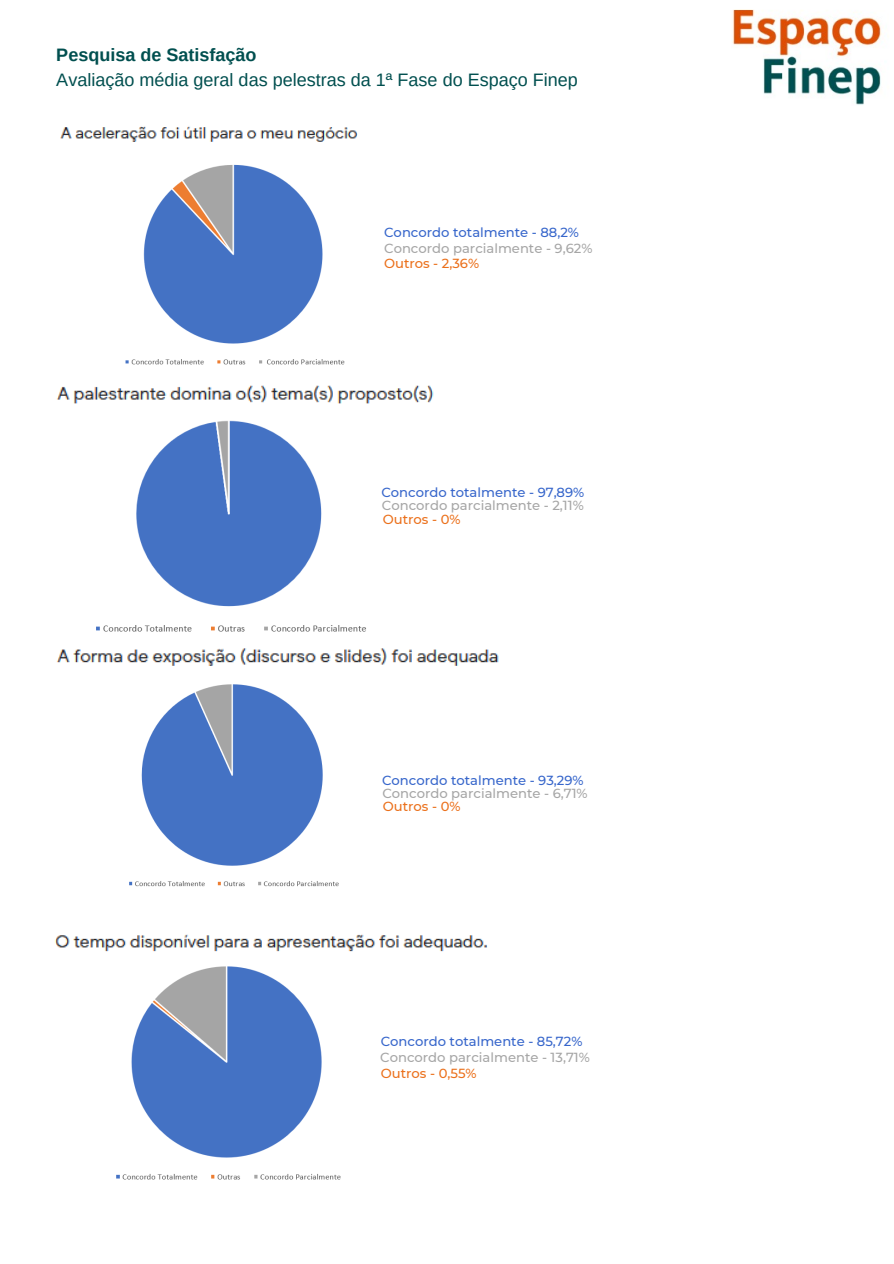
<style>
.page{position:relative;width:894px;height:1264px;background:#fff}
.page>*{position:absolute;margin:0;border:0;box-sizing:border-box;transform-origin:0 0}
.t1{font:18px "Arimo";color:#004f4f}
.t2{font:700 18px "Arimo";color:#004f4f}
.t3{font:500 13.2px "Montserrat";color:#a6a6a6}
.t4{font:500 13.2px "Montserrat";color:#3766cb}
.t5{font:500 13.2px "Montserrat";color:#eb701b}
</style>
<div class="page">
<img style="left:60px;top:126px;width:298px;height:16px">
<img style="left:732px;top:9px;width:150px;height:96px">
<img style="left:57px;top:385px;width:377px;height:19px">
<img style="left:56px;top:648px;width:443px;height:18px">
<img style="left:55px;top:934px;width:433px;height:18px">
<img style="left:125px;top:164px;width:220px;height:201px">
<img style="left:96px;top:420px;width:270px;height:212px">
<img style="left:129px;top:684px;width:210px;height:203px">
<img style="left:116px;top:966px;width:225px;height:214px">
<h1 class="t2" style="left:56px;top:45px;width:202px">Pesquisa de Satisfação</h1>
<h1 class="t1" style="left:56px;top:70px;width:523px">Avaliação média geral das pelestras da 1ª Fase do Espaço Finep</h1>
<p class="t4" style="left:384px;top:225px;width:196px">Concordo totalmente - 88,2%</p>
<p class="t3" style="left:384px;top:240px;width:210px">Concordo parcialmente - 9,62%</p>
<p class="t5" style="left:384px;top:256px;width:97px">Outros - 2,36%</p>
<p class="t4" style="left:381px;top:484px;width:204px">Concordo totalmente - 97,89%</p>
<p class="t3" style="left:382px;top:497px;width:203px">Concordo parcialmente - 2,11%</p>
<p class="t5" style="left:383px;top:510px;width:79px">Outros - 0%</p>
<p class="t4" style="left:382px;top:771px;width:203px">Concordo totalmente - 93,29%</p>
<p class="t3" style="left:382px;top:785px;width:207px">Concordo parcialmente - 6,71%</p>
<p class="t5" style="left:383px;top:798px;width:79px">Outros - 0%</p>
<p class="t4" style="left:380px;top:1033px;width:203px">Concordo totalmente - 85,72%</p>
<p class="t3" style="left:380px;top:1049px;width:211px">Concordo parcialmente - 13,71%</p>
<p class="t5" style="left:381px;top:1065px;width:97px">Outros - 0,55%</p>
</div>
